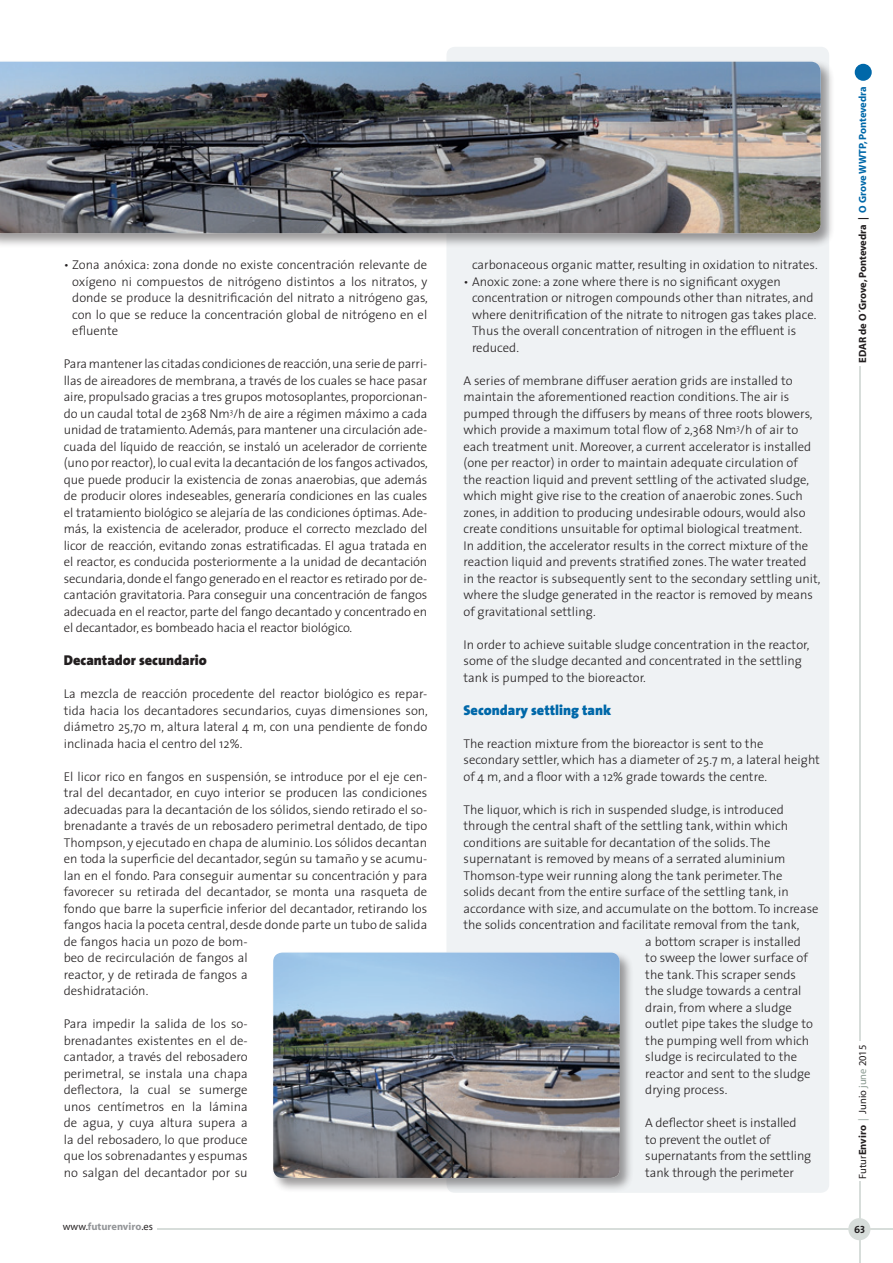
<style>
.page{position:relative;width:893px;height:1263px;background:#fff}
.page>*{position:absolute;margin:0;border:0;box-sizing:border-box;transform-origin:0 0}
.Ladillo_Texto{font:900 14.25px "The Sans";color:#0068a9}
.Ladillo_Texto_españo{font:900 14.25px "The Sans";color:#231f20}
.Texto{font:300 12.75px/16.5px "The Sans";color:#231f20;text-align:justify}
.Texto_ingles{font:300 12.75px/16.5px "The Sans";color:#231f20}
.t1{font:700 10.5px "Myriad";letter-spacing:-.005em;color:#231f20}
.t2{font:10.5px "Myriad";color:#231f20}
.t3{font:700 10.5px "Myriad";color:#939598}
.t4{font:10.5px "The Sans Bold Caps";color:#231f20}
.s1{color:#0068a9}
.s2{font-weight:700}
.s3{color:#8b9b92}
.s4{font-weight:400;color:#231f20}
</style>
<div class="page">
<div style="left:446px;top:47px;width:383px;height:1146px;background:#eff2f4;border-radius:9px"></div>
<div style="left:855px;top:64px;width:17px;height:17px;background:#0068a9;border-radius:50%"></div>
<hr style="left:859px;top:366px;width:1px;height:675px;background:#d7ddda">
<hr style="left:157px;top:1228px;width:736px;height:2px;background:#d7ddda">
<hr style="left:859px;top:1181px;width:1px;height:82px;background:#d7ddda">
<div style="left:848px;top:1218px;width:22px;height:22px;background:#d7ddda;border-radius:50%"></div>
<div style="left:0;top:59px;width:835px;height:189px;background:#231f20;opacity:.45"></div>
<img style="left:0;top:62px;width:821px;height:171px">
<div style="left:271px;top:950px;width:363px;height:242px;background:#231f20;opacity:.45"></div>
<img style="left:273px;top:952px;width:347px;height:226px">
<p class="Texto" style="left:72px;top:256px;width:357px;text-indent:-9px">• Zona anóxica: zona donde no existe concentración relevante de oxígeno ni compuestos de nitrógeno distintos a los nitratos, y donde se produce la desnitrificación del nitrato a nitrógeno gas, con lo que se reduce la concentración global de nitrógeno en el efluente</p>
<p class="Texto" style="left:64px;top:355px;width:366px">Para mantener las citadas condiciones de reacción, una serie de parri&shy;llas de aireadores de membrana, a través de los cuales se hace pasar aire, propulsado gracias a tres grupos motosoplantes, proporcionan&shy;do un caudal total de 2368 Nm<sup>3</sup>/h de aire a régimen máximo a cada unidad de tratamiento. Además, para mantener una circulación ade&shy;cuada del líquido de reacción, se instaló un acelerador de corriente (uno por reactor), lo cual evita la decantación de los fangos activados, que puede producir la existencia de zonas anaerobias, que además de producir olores indeseables, generaría condiciones en las cuales el tratamiento biológico se alejaría de las condiciones óptimas. Ade&shy;más, la existencia de acelerador, produce el correcto mezclado del licor de reacción, evitando zonas estratificadas. El agua tratada en el reactor, es conducida posteriormente a la unidad de decantación secundaria, donde el fango generado en el reactor es retirado por de&shy;cantación gravitatoria. Para conseguir una concentración de fangos adecuada en el reactor, parte del fango decantado y concentrado en el decantador, es bombeado hacia el reactor biológico.</p>
<p class="Ladillo_Texto_españo" style="left:64px;top:648px;width:144px">Decantador secundario</p>
<p class="Texto" style="left:64px;top:685px;width:366px">La mezcla de reacción procedente del reactor biológico es repar&shy;tida hacia los decantadores secundarios, cuyas dimensiones son, diámetro 25,70 m, altura lateral 4 m, con una pendiente de fondo inclinada hacia el centro del 12%.</p>
<p class="Texto" style="left:64px;top:768px;width:365px;text-align:left">El licor rico en fangos en suspensión, se introduce por el eje cen&shy;tral del decantador, en cuyo interior se producen las condiciones adecuadas para la decantación de los sólidos, siendo retirado el so&shy;brenadante a través de un rebosadero perimetral dentado, de tipo Thompson, y ejecutado en chapa de aluminio. Los sólidos decantan en toda la superficie del decantador, según su tamaño y se acumu&shy;lan en el fondo. Para conseguir aumentar su concentración y para favorecer su retirada del decantador, se monta una rasqueta de fondo que barre la superficie inferior del decantador, retirando los fangos hacia la poceta central, desde donde parte un tubo de salida de fangos hacia un pozo de bom-<br>beo de recirculación de fangos al<br>reactor, y de retirada de fangos a<br>deshidratación.</p>
<p class="Texto" style="left:64px;top:1015px;width:185px">Para impedir la salida de los so&shy;brenadantes existentes en el de&shy;cantador, a través del rebosadero perimetral, se instala una chapa deflectora, la cual se sumerge unos centímetros en la lámina de agua, y cuya altura supera a la del rebosadero, lo que produce que los sobrenadantes y espumas no salgan del decantador por su</p>
<p class="Texto" style="left:472px;top:256px;width:347px">carbonaceous organic matter, resulting in oxidation to nitrates.</p>
<p class="Texto" style="left:472px;top:273px;width:346px;text-align:left;text-indent:-9px">• Anoxic zone: a zone where there is no significant oxygen concentration or nitrogen compounds other than nitrates, and where denitrification of the nitrate to nitrogen gas takes place.<br>Thus the overall concentration of nitrogen in the effluent is reduced.</p>
<p class="Texto_ingles" style="left:463px;top:372px;width:358px">A series of membrane diffuser aeration grids are installed to maintain the aforementioned reaction conditions. The air is pumped through the diffusers by means of three roots blowers, which provide a maximum total flow of 2,368 Nm<sup>3</sup>/h of air to each treatment unit. Moreover, a current accelerator is installed (one per reactor) in order to maintain adequate circulation of<br>the reaction liquid and prevent settling of the activated sludge, which might give rise to the creation of anaerobic zones. Such zones, in addition to producing undesirable odours, would also create conditions unsuitable for optimal biological treatment.<br>In addition, the accelerator results in the correct mixture of the reaction liquid and prevents stratified zones. The water treated<br>in the reactor is subsequently sent to the secondary settling unit, where the sludge generated in the reactor is removed by means of gravitational settling.</p>
<p class="Texto_ingles" style="left:463px;top:636px;width:347px">In order to achieve suitable sludge concentration in the reactor, some of the sludge decanted and concentrated in the settling tank is pumped to the bioreactor.</p>
<p class="Ladillo_Texto" style="left:463px;top:698px;width:149px">Secondary settling tank</p>
<p class="Texto_ingles" style="left:463px;top:735px;width:358px">The reaction mixture from the bioreactor is sent to the secondary settler, which has a diameter of 25.7 m, a lateral height of 4 m, and a floor with a 12% grade towards the centre.</p>
<p class="Texto_ingles" style="left:463px;top:801px;width:322px">The liquor, which is rich in suspended sludge, is introduced</p>
<p class="Texto_ingles" style="left:463px;top:817px;width:326px">through the central shaft of the settling tank, within which</p>
<p class="Texto_ingles" style="left:463px;top:834px;width:308px">conditions are suitable for decantation of the solids. The</p>
<p class="Texto_ingles" style="left:463px;top:850px;width:323px">supernatant is removed by means of a serrated aluminium</p>
<p class="Texto_ingles" style="left:463px;top:867px;width:320px">Thomson-type weir running along the tank perimeter. The</p>
<p class="Texto_ingles" style="left:463px;top:883px;width:327px">solids decant from the entire surface of the settling tank, in</p>
<p class="Texto_ingles" style="left:463px;top:900px;width:357px">accordance with size, and accumulate on the bottom. To increase</p>
<p class="Texto_ingles" style="left:463px;top:916px;width:337px">the solids concentration and facilitate removal from the tank,</p>
<p class="Texto_ingles" style="left:645px;top:933px;width:157px">a bottom scraper is installed</p>
<p class="Texto_ingles" style="left:645px;top:949px;width:164px">to sweep the lower surface of</p>
<p class="Texto_ingles" style="left:645px;top:966px;width:152px">the tank. This scraper sends</p>
<p class="Texto_ingles" style="left:645px;top:982px;width:158px">the sludge towards a central</p>
<p class="Texto_ingles" style="left:645px;top:999px;width:148px">drain, from where a sludge</p>
<p class="Texto_ingles" style="left:645px;top:1015px;width:169px">outlet pipe takes the sludge to</p>
<p class="Texto_ingles" style="left:645px;top:1032px;width:165px">the pumping well from which</p>
<p class="Texto_ingles" style="left:645px;top:1048px;width:153px">sludge is recirculated to the</p>
<p class="Texto_ingles" style="left:645px;top:1065px;width:167px">reactor and sent to the sludge</p>
<p class="Texto_ingles" style="left:645px;top:1081px;width:84px">drying process.</p>
<p class="Texto_ingles" style="left:645px;top:1114px;width:168px">A deflector sheet is installed<br>to prevent the outlet of supernatants from the settling tank through the perimeter</p>
<p class="t1" style="left:857px;top:363px;width:278px;rotate:-90deg">EDAR de O´Grove, Pontevedra | <span class="s1">O Grove WWTP, Pontevedra</span></p>
<p class="t2" style="left:857px;top:1178px;width:135px;rotate:-90deg">Futur<span class="s2">Enviro</span> <span class="s3">|</span> Junio <span class="s3">june</span> 2015</p>
<p class="t3" style="left:63px;top:1221px;width:92px"><span class="s4">www.</span>futurenviro<span class="s4">.es</span></p>
<p class="t4" style="left:854px;top:1220px;width:13px">63</p>
</div>
